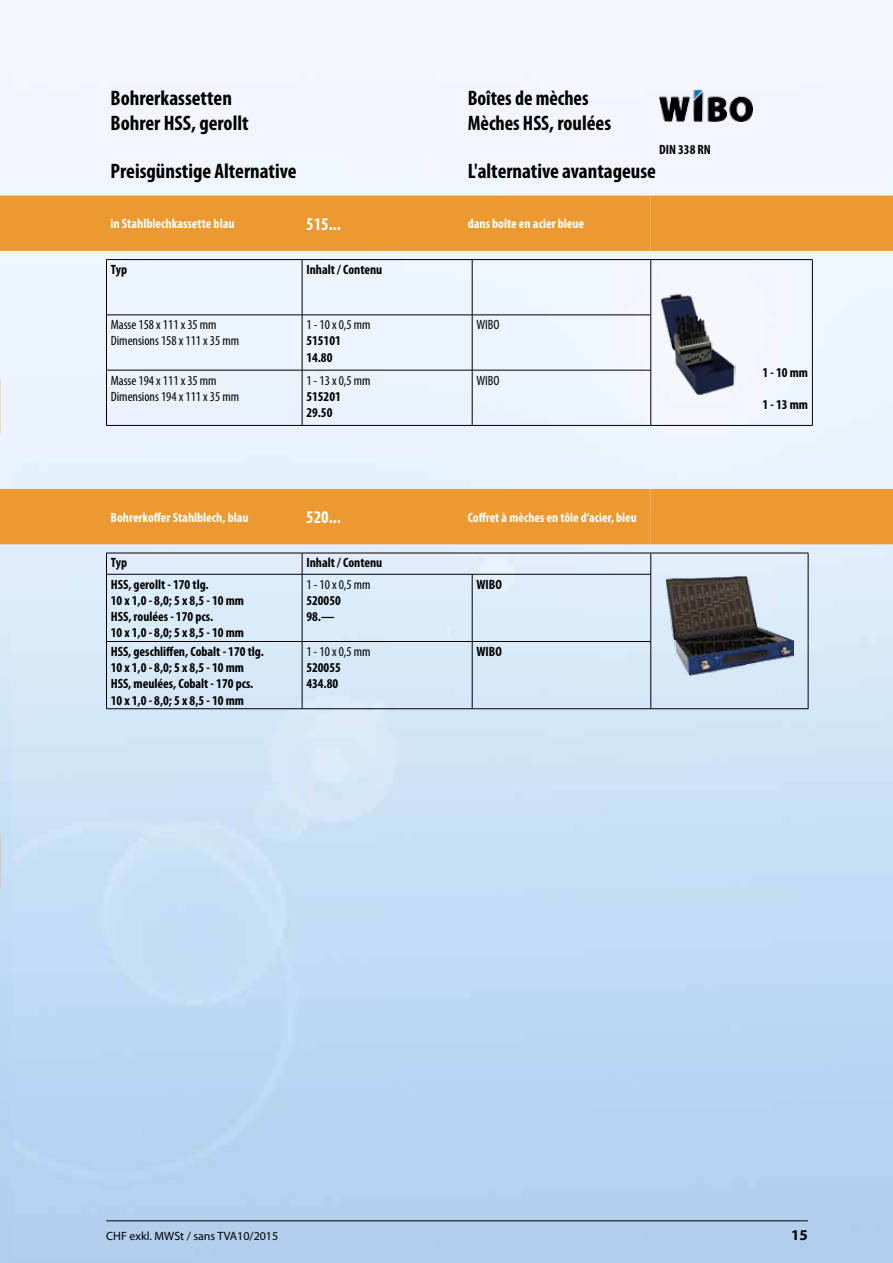
<style>
.page{position:relative;width:893px;height:1263px;background:#fff}
.page>*{position:absolute;margin:0;border:0;box-sizing:border-box;transform-origin:0 0}
.t1{font:700 condensed 21px/25.2px "Myriad Pro";color:#000}
.t2{font:700 condensed 21px/25.2px "Myriad Pro";color:#000;scale:.96 1}
.t3{font:700 condensed 18px "Myriad Pro";color:#fff}
.t4{font:700 15px "Myriad Pro";color:#000}
.t5{font:700 condensed 13.5px/16.2px "Myriad Pro";color:#000}
.t6{font:condensed 13.5px/16.2px "Myriad Pro";color:#000}
.t7{font:700 condensed 13.5px "Myriad Pro";color:#fff}
.t8{font:12px "Myriad Pro";color:#000}
</style>
<div class="page">
<img style="left:13px;top:0;width:880px;height:1263px">
<hr style="left:106px;top:1220px;width:702px;height:1px;background:#000">
<img style="left:659px;top:89px;width:93px;height:32px">
<hr style="left:106px;top:259px;width:196px;height:1px;background:#000">
<hr style="left:106px;top:260px;width:1px;height:55px;background:#000">
<hr style="left:302px;top:259px;width:170px;height:1px;background:#000">
<hr style="left:302px;top:260px;width:1px;height:55px;background:#000">
<hr style="left:472px;top:259px;width:179px;height:1px;background:#000">
<hr style="left:472px;top:260px;width:1px;height:55px;background:#000">
<hr style="left:106px;top:315px;width:196px;height:1px;background:#000">
<hr style="left:106px;top:315px;width:1px;height:55px;background:#000">
<hr style="left:302px;top:315px;width:170px;height:1px;background:#000">
<hr style="left:302px;top:315px;width:1px;height:55px;background:#000">
<hr style="left:472px;top:315px;width:179px;height:1px;background:#000">
<hr style="left:472px;top:315px;width:1px;height:55px;background:#000">
<hr style="left:106px;top:370px;width:196px;height:1px;background:#000">
<hr style="left:106px;top:370px;width:1px;height:55px;background:#000">
<hr style="left:302px;top:370px;width:170px;height:1px;background:#000">
<hr style="left:302px;top:370px;width:1px;height:55px;background:#000">
<hr style="left:472px;top:370px;width:179px;height:1px;background:#000">
<hr style="left:472px;top:370px;width:1px;height:55px;background:#000">
<hr style="left:106px;top:425px;width:196px;height:1px;background:#000">
<hr style="left:302px;top:425px;width:170px;height:1px;background:#000">
<hr style="left:472px;top:425px;width:179px;height:1px;background:#000">
<hr style="left:651px;top:259px;width:106px;height:1px;background:#000">
<hr style="left:650px;top:260px;width:1px;height:55px;background:#000">
<hr style="left:757px;top:259px;width:56px;height:1px;background:#000">
<hr style="left:812px;top:260px;width:1px;height:55px;background:#000">
<hr style="left:650px;top:315px;width:1px;height:55px;background:#000">
<hr style="left:812px;top:315px;width:1px;height:55px;background:#000">
<hr style="left:650px;top:370px;width:1px;height:55px;background:#000">
<hr style="left:812px;top:370px;width:1px;height:55px;background:#000">
<hr style="left:651px;top:425px;width:106px;height:1px;background:#000">
<hr style="left:757px;top:425px;width:56px;height:1px;background:#000">
<img style="left:661px;top:293px;width:75px;height:103px">
<div style="left:0;top:196px;width:893px;height:55px;background:#ec9931"></div>
<hr style="left:106px;top:553px;width:196px;height:1px;background:#000">
<svg style="left:106px;top:553px;width:1px;height:21px"></svg>
<hr style="left:302px;top:553px;width:170px;height:1px;background:#000">
<svg style="left:302px;top:553px;width:1px;height:21px"></svg>
<hr style="left:472px;top:553px;width:179px;height:1px;background:#000">
<hr style="left:106px;top:574px;width:196px;height:1px;background:#000">
<hr style="left:106px;top:574px;width:1px;height:67px;background:#000">
<hr style="left:302px;top:574px;width:170px;height:1px;background:#000">
<hr style="left:302px;top:574px;width:1px;height:67px;background:#000">
<hr style="left:472px;top:574px;width:179px;height:1px;background:#000">
<hr style="left:472px;top:574px;width:1px;height:67px;background:#000">
<hr style="left:106px;top:641px;width:196px;height:1px;background:#000">
<hr style="left:106px;top:642px;width:1px;height:66px;background:#000">
<hr style="left:302px;top:641px;width:170px;height:1px;background:#000">
<hr style="left:302px;top:642px;width:1px;height:66px;background:#000">
<hr style="left:472px;top:641px;width:179px;height:1px;background:#000">
<hr style="left:472px;top:642px;width:1px;height:66px;background:#000">
<hr style="left:106px;top:708px;width:196px;height:1px;background:#000">
<hr style="left:302px;top:708px;width:170px;height:1px;background:#000">
<hr style="left:472px;top:708px;width:179px;height:1px;background:#000">
<hr style="left:651px;top:553px;width:157px;height:1px;background:#000">
<svg style="left:650px;top:553px;width:1px;height:21px"></svg>
<svg style="left:808px;top:553px;width:1px;height:21px"></svg>
<hr style="left:650px;top:574px;width:1px;height:67px;background:#000">
<hr style="left:808px;top:574px;width:1px;height:67px;background:#000">
<hr style="left:650px;top:642px;width:1px;height:66px;background:#000">
<hr style="left:808px;top:641px;width:1px;height:67px;background:#000">
<hr style="left:651px;top:708px;width:157px;height:1px;background:#000">
<img style="left:666px;top:576px;width:127px;height:100px">
<div style="left:0;top:489px;width:893px;height:55px;background:#ec9931"></div>
<h1 class="t1" style="left:111px;top:85px;width:140px">Bohrerkassetten<br>Bohrer HSS, gerollt</h1>
<h1 class="t2" style="left:468px;top:85px;width:151px">Boîtes de mèches<br>Mèches HSS, roulées</h1>
<p class="t5" style="left:659px;top:141px;width:53px">DIN 338 RN</p>
<h1 class="t1" style="left:111px;top:158px;width:188px">Preisgünstige Alternative</h1>
<h1 class="t1" style="left:468px;top:158px;width:190px">L'alternative avantageuse</h1>
<p class="t7" style="left:111px;top:215px;width:125px">in Stahlblechkassette blau</p>
<h2 class="t3" style="left:306px;top:213px;width:36px">515...</h2>
<p class="t7" style="left:468px;top:215px;width:118px">dans boîte en acier bleue</p>
<p class="t5" style="left:111px;top:261px;width:18px">Typ</p>
<p class="t5" style="left:306px;top:261px;width:78px">Inhalt / Contenu</p>
<p class="t6" style="left:111px;top:316px;width:130px">Masse 158 x 111 x 35 mm<br>Dimensions 158 x 111 x 35 mm</p>
<p class="t6" style="left:306px;top:316px;width:66px">1 - 10 x 0,5 mm</p>
<p class="t5" style="left:306px;top:333px;width:36px">515101<br>14.80</p>
<p class="t6" style="left:111px;top:372px;width:130px">Masse 194 x 111 x 35 mm<br>Dimensions 194 x 111 x 35 mm</p>
<p class="t6" style="left:306px;top:372px;width:66px">1 - 13 x 0,5 mm</p>
<p class="t5" style="left:306px;top:388px;width:36px">515201<br>29.50</p>
<p class="t6" style="left:476px;top:316px;width:25px">WIBO</p>
<p class="t6" style="left:476px;top:372px;width:25px">WIBO</p>
<p class="t7" style="left:111px;top:509px;width:140px">Bohrerkoffer Stahlblech, blau</p>
<h2 class="t3" style="left:306px;top:506px;width:36px">520...</h2>
<p class="t7" style="left:468px;top:509px;width:171px">Coffret à mèches en tôle d‘acier, bleu</p>
<p class="t5" style="left:111px;top:554px;width:18px">Typ</p>
<p class="t5" style="left:306px;top:554px;width:78px">Inhalt / Contenu</p>
<p class="t5" style="left:111px;top:576px;width:135px">HSS, gerollt - 170 tlg.<br>10 x 1,0 - 8,0; 5 x 8,5 - 10 mm<br>HSS, roulées - 170 pcs.<br>10 x 1,0 - 8,0; 5 x 8,5 - 10 mm</p>
<p class="t6" style="left:306px;top:576px;width:66px">1 - 10 x 0,5 mm</p>
<p class="t5" style="left:306px;top:592px;width:36px">520050<br>98.—</p>
<p class="t5" style="left:111px;top:643px;width:155px">HSS, geschliffen, Cobalt - 170 tlg.<br>10 x 1,0 - 8,0; 5 x 8,5 - 10 mm<br>HSS, meulées, Cobalt - 170 pcs.<br>10 x 1,0 - 8,0; 5 x 8,5 - 10 mm</p>
<p class="t6" style="left:306px;top:643px;width:66px">1 - 10 x 0,5 mm</p>
<p class="t5" style="left:306px;top:659px;width:36px">520055<br>434.80</p>
<p class="t5" style="left:476px;top:576px;width:27px">WIBO</p>
<p class="t5" style="left:476px;top:643px;width:27px">WIBO</p>
<p class="t5" style="left:763px;top:364px;width:47px">1 - 10 mm</p>
<p class="t5" style="left:763px;top:396px;width:47px">1 - 13 mm</p>
<p class="t8" style="left:106px;top:1229px;width:173px">CHF exkl. MWSt / sans TVA10/2015</p>
<p class="t4" style="left:791px;top:1225px;width:18px">15</p>
</div>
